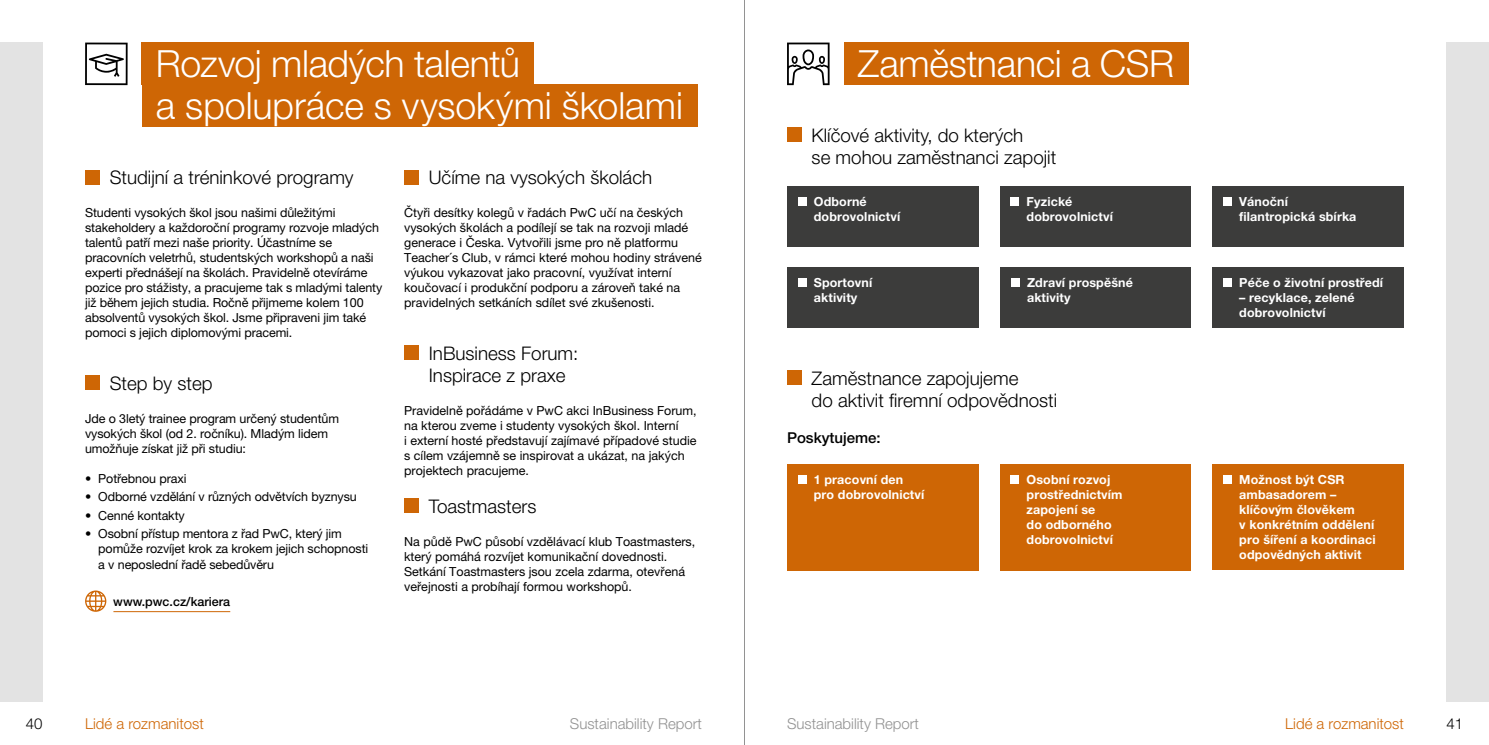
<style>
.page{position:relative;width:1489px;height:745px;background:#fff}
.page>*{position:absolute;margin:0;border:0;box-sizing:border-box;transform-origin:0 0}
.ATYP_-_Headline__Ins{font:300 37.5px "Helvetica Neue LT Pro";letter-spacing:-.005em;color:#fff}
.t1{font:300 18.75px/22.5px "Helvetica Neue LT Pro";color:#000}
.t2{font:300 15px "Helvetica Neue LT Pro";color:#929292}
.t3{font:300 15px "Helvetica Neue LT Pro";color:#ce6605}
.t4{font:500 15px "Helvetica Neue LT Pro";color:#000}
.t5{font:300 15px "Helvetica Neue LT Pro";color:#000}
.t6{font:12.5px/15px "Helvetica Neue LT Pro";letter-spacing:-.01em;color:#000}
.t7{font:700 12.5px/15px "Helvetica Neue LT Pro";letter-spacing:.01em;color:#fff}
.t8{font:500 12.5px "Helvetica Neue LT Pro";color:#000}
</style>
<div class="page">
<div style="left:0;top:43px;width:43px;height:659px;background:#e3e3e3"></div>
<div style="left:1446px;top:43px;width:42px;height:659px;background:#e3e3e3"></div>
<div style="left:142px;top:43px;width:392px;height:42px;background:#ce6605"></div>
<div style="left:142px;top:84px;width:555px;height:43px;background:#ce6605"></div>
<div style="left:85px;top:170px;width:14px;height:14px;background:#ce6605"></div>
<div style="left:85px;top:375px;width:14px;height:14px;background:#ce6605"></div>
<div style="left:404px;top:170px;width:14px;height:14px;background:#ce6605"></div>
<div style="left:404px;top:345px;width:14px;height:14px;background:#ce6605"></div>
<div style="left:404px;top:498px;width:14px;height:14px;background:#ce6605"></div>
<hr style="left:113px;top:611px;width:117px;height:1px;background:#ce6605">
<svg style="left:85px;top:590px;width:21px;height:21px"></svg>
<svg style="left:85px;top:43px;width:43px;height:42px"></svg>
<div style="left:843px;top:43px;width:345px;height:42px;background:#ce6605"></div>
<svg style="left:787px;top:43px;width:42px;height:42px"></svg>
<div style="left:787px;top:128px;width:14px;height:14px;background:#ce6605"></div>
<div style="left:787px;top:370px;width:14px;height:14px;background:#ce6605"></div>
<div style="left:787px;top:186px;width:191px;height:60px;background:#3c3c3b"></div>
<div style="left:797px;top:197px;width:9px;height:8px;background:#fff"></div>
<div style="left:787px;top:267px;width:191px;height:61px;background:#3c3c3b"></div>
<div style="left:797px;top:278px;width:9px;height:9px;background:#fff"></div>
<div style="left:787px;top:464px;width:191px;height:106px;background:#ce6605"></div>
<div style="left:797px;top:474px;width:9px;height:9px;background:#fff"></div>
<div style="left:999px;top:186px;width:191px;height:60px;background:#3c3c3b"></div>
<div style="left:1010px;top:197px;width:9px;height:8px;background:#fff"></div>
<div style="left:1000px;top:267px;width:191px;height:61px;background:#3c3c3b"></div>
<div style="left:1010px;top:278px;width:9px;height:9px;background:#fff"></div>
<div style="left:999px;top:464px;width:191px;height:106px;background:#ce6605"></div>
<div style="left:1010px;top:474px;width:9px;height:9px;background:#fff"></div>
<div style="left:1212px;top:267px;width:191px;height:61px;background:#3c3c3b"></div>
<div style="left:1222px;top:278px;width:9px;height:9px;background:#fff"></div>
<div style="left:1212px;top:464px;width:191px;height:105px;background:#ce6605"></div>
<div style="left:1222px;top:474px;width:9px;height:9px;background:#fff"></div>
<div style="left:1212px;top:186px;width:191px;height:60px;background:#3c3c3b"></div>
<div style="left:1222px;top:197px;width:9px;height:8px;background:#fff"></div>
<hr style="left:744px;top:0;width:1px;height:744px;background:#929292">
<p class="ATYP_-_Headline__Ins" style="left:156px;top:41px;width:365px">Rozvoj mladých talentů</p>
<p class="ATYP_-_Headline__Ins" style="left:156px;top:83px;width:528px">a spolupráce s vysokými školami</p>
<p class="t1" style="left:110px;top:166px;width:245px">Studijní a tréninkové programy</p>
<p class="t6" style="left:85px;top:205px;width:299px">Studenti vysokých škol jsou našimi důležitými stakeholdery a každoroční programy rozvoje mladých talentů patří mezi naše priority. Účastníme se pracovních veletrhů, studentských workshopů a naši experti přednášejí na školách. Pravidelně otevíráme pozice pro stážisty, a pracujeme tak s mladými talenty již během jejich studia. Ročně přijmeme kolem 100 absolventů vysokých škol. Jsme připraveni jim také pomoci s jejich diplomovými pracemi.</p>
<p class="t1" style="left:110px;top:371px;width:104px">Step by step</p>
<p class="t6" style="left:85px;top:410px;width:255px">Jde o 3letý trainee program určený studentům vysokých škol (od 2. ročníku). Mladým lidem umožňuje získat již při studiu:</p>
<p class="t6" style="left:85px;top:470px;width:103px">• Potřebnou praxi</p>
<p class="t6" style="left:85px;top:489px;width:273px">• Odborné vzdělání v různých odvětvích byznysu</p>
<p class="t6" style="left:85px;top:507px;width:101px">• Cenné kontakty</p>
<p class="t6" style="left:98px;top:526px;width:271px;text-indent:-13px">• Osobní přístup mentora z řad PwC, který jim pomůže rozvíjet krok za krokem jejich schopnosti a v neposlední řadě sebedůvěru</p>
<p class="t8" style="left:113px;top:593px;width:118px">www.pwc.cz/kariera</p>
<p class="t1" style="left:429px;top:166px;width:225px">Učíme na vysokých školách</p>
<p class="t6" style="left:404px;top:205px;width:299px">Čtyři desítky kolegů v řadách PwC učí na českých vysokých školách a podílejí se tak na rozvoji mladé generace i Česka. Vytvořili jsme pro ně platformu Teacher´s Club, v rámci které mohou hodiny strávené výukou vykazovat jako pracovní, využívat interní koučovací i produkční podporu a zároveň také na pravidelných setkáních sdílet své zkušenosti.</p>
<p class="t1" style="left:429px;top:341px;width:151px">InBusiness Forum:<br>Inspirace z praxe</p>
<p class="t6" style="left:404px;top:403px;width:294px">Pravidelně pořádáme v PwC akci InBusiness Forum, na kterou zveme i studenty vysokých škol. Interní<br>i externí hosté představují zajímavé případové studie s cílem vzájemně se inspirovat a ukázat, na jakých projektech pracujeme.</p>
<p class="t1" style="left:429px;top:494px;width:109px">Toastmasters</p>
<p class="t6" style="left:404px;top:533px;width:293px">Na půdě PwC působí vzdělávací klub Toastmasters, který pomáhá rozvíjet komunikační dovednosti.<br>Setkání Toastmasters jsou zcela zdarma, otevřená veřejnosti a probíhají formou workshopů.</p>
<p class="ATYP_-_Headline__Ins" style="left:857px;top:41px;width:318px">Zaměstnanci a CSR</p>
<p class="t1" style="left:811px;top:123px;width:246px">Klíčové aktivity, do kterých<br>se mohou zaměstnanci zapojit</p>
<p class="t7" style="left:813px;top:193px;width:88px">Odborné dobrovolnictví</p>
<p class="t7" style="left:813px;top:275px;width:60px">Sportovní aktivity</p>
<p class="t7" style="left:1026px;top:193px;width:88px">Fyzické dobrovolnictví</p>
<p class="t7" style="left:1026px;top:275px;width:107px">Zdraví prospěšné aktivity</p>
<p class="t1" style="left:811px;top:366px;width:247px">Zaměstnance zapojujeme<br>do aktivit firemní odpovědnosti</p>
<p class="t4" style="left:787px;top:428px;width:95px">Poskytujeme:</p>
<p class="t7" style="left:813px;top:471px;width:112px">1 pracovní den pro dobrovolnictví</p>
<p class="t7" style="left:1026px;top:471px;width:97px">Osobní rozvoj prostřednictvím zapojení se<br>do odborného dobrovolnictví</p>
<p class="t7" style="left:1239px;top:193px;width:119px">Vánoční filantropická sbírka</p>
<p class="t7" style="left:1239px;top:275px;width:145px">Péče o životní prostředí</p>
<p class="t7" style="left:1239px;top:290px;width:117px">– recyklace, zelené dobrovolnictví</p>
<p class="t7" style="left:1239px;top:471px;width:138px">Možnost být CSR ambasadorem – klíčovým člověkem<br>v konkrétním oddělení pro šíření a koordinaci odpovědných aktivit</p>
<p class="t3" style="left:85px;top:714px;width:120px">Lidé a rozmanitost</p>
<p class="t3" style="left:1285px;top:714px;width:120px">Lidé a rozmanitost</p>
<p class="t5" style="left:26px;top:714px;width:18px">40</p>
<p class="t2" style="left:570px;top:714px;width:133px">Sustainability Report</p>
<p class="t2" style="left:787px;top:714px;width:133px">Sustainability Report</p>
<p class="t5" style="left:1446px;top:714px;width:18px">41</p>
</div>
